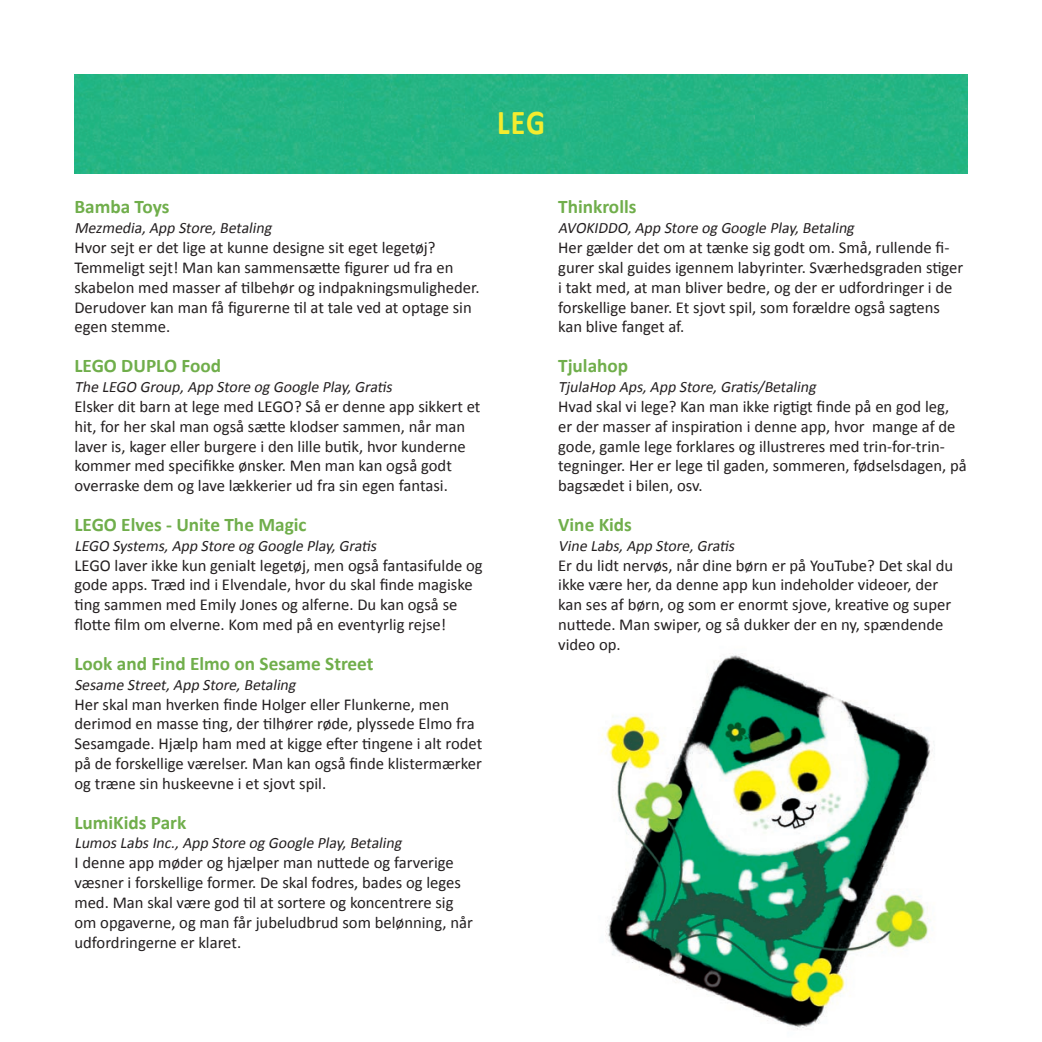
<style>
.page{position:relative;width:1042px;height:1042px;background:#fff}
.page>*{position:absolute;margin:0;border:0;box-sizing:border-box;transform-origin:0 0}
.t1{font:700 35px "Calibri";color:#f4ec2f;scale:.85 1}
.t2{font:700 19.25px "Calibri";color:#70ae4b}
.t3{font:16.62px/19.8px "Calibri";color:#231f20}
.t4{font:italic 15.75px "Calibri";color:#231f20}
</style>
<div class="page">
<img style="left:602px;top:655px;width:332px;height:375px">
<div style="left:74px;top:74px;width:271px;height:100px;background:#24b584"></div>
<div style="left:754px;top:74px;width:213px;height:100px;background:#24b584"></div>
<div style="left:345px;top:74px;width:409px;height:100px;background:#24b584"></div>
<h1 class="t1" style="left:497px;top:101px;width:36px">Leg</h1>
<p class="t2" style="left:74px;top:195px;width:96px">Bamba Toys</p>
<p class="t4" style="left:74px;top:218px;width:202px">Mezmedia,App Store,Betaling</p>
<p class="t3" style="left:74px;top:237px;width:407px">Hvor sejt er det lige at kunne designe sit eget legetøj?<br>Temmeligt sejt! Man kan sammensætte figurer ud fra en skabelon med masser af tilbehør og indpakningsmuligheder.<br>Derudover kan man få figurerne til at tale ved at optage sin egen stemme.</p>
<p class="t2" style="left:74px;top:354px;width:148px">LEGO DUPLO Food</p>
<p class="t4" style="left:74px;top:377px;width:322px">The LEGO Group,App Store og Google Play,Gratis</p>
<p class="t3" style="left:74px;top:396px;width:407px">Elsker dit barn at lege med LEGO? Så er denne app sikkert et hit, for her skal man også sætte klodser sammen, når man laver is, kager eller burgere i den lille butik, hvor kunderne kommer med specifikke ønsker. Men man kan også godt overraske dem og lave lækkerier ud fra sin egen fantasi.</p>
<p class="t2" style="left:74px;top:512px;width:234px">LEGO Elves - Unite The Magic</p>
<p class="t4" style="left:74px;top:536px;width:307px">LEGO Systems,App Store og Google Play,Gratis</p>
<p class="t3" style="left:74px;top:554px;width:410px">LEGO laver ikke kun genialt legetøj, men også fantasifulde og gode apps. Træd ind i Elvendale, hvor du skal finde magiske ting sammen med Emily Jones og alferne. Du kan også se flotte film om elverne. Kom med på en eventyrlig rejse!</p>
<p class="t2" style="left:74px;top:651px;width:301px">Look and Find Elmo on Sesame Street</p>
<p class="t4" style="left:74px;top:675px;width:226px">Sesame Street,App Store,Betaling</p>
<p class="t3" style="left:74px;top:693px;width:409px">Her skal man hverken finde Holger eller Flunkerne, men derimod en masse ting, der tilhører røde, plyssede Elmo fra Sesamgade. Hjælp ham med at kigge efter tingene i alt rodet på de forskellige værelser. Man kan også finde klistermærker og træne sin huskeevne i et sjovt spil.</p>
<p class="t2" style="left:74px;top:810px;width:113px">LumiKids Park</p>
<p class="t4" style="left:74px;top:833px;width:332px">Lumos Labs Inc.,App Store og Google Play,Betaling</p>
<p class="t3" style="left:74px;top:852px;width:400px">I denne app møder og hjælper man nuttede og farverige væsner i forskellige former. De skal fodres, bades og leges med. Man skal være god til at sortere og koncentrere sig om opgaverne, og man får jubeludbrud som belønning, når udfordringerne er klaret.</p>
<p class="t2" style="left:558px;top:195px;width:80px">Thinkrolls</p>
<p class="t4" style="left:558px;top:218px;width:300px">AVOKIDDO,App Store og Google Play,Betaling</p>
<p class="t3" style="left:558px;top:237px;width:407px">Her gælder det om at tænke sig godt om. Små, rullende fi&shy;gurer skal guides igennem labyrinter. Sværhedsgraden stiger i takt med, at man bliver bedre, og der er udfordringer i de forskellige baner. Et sjovt spil, som forældre også sagtens kan blive fanget af.</p>
<p class="t2" style="left:558px;top:354px;width:72px">Tjulahop</p>
<p class="t4" style="left:558px;top:377px;width:262px">Tj ulaHop Aps,App Store,Gratis/Betaling</p>
<p class="t3" style="left:558px;top:396px;width:410px">Hvad skal vi lege? Kan man ikke rigtigt finde på en god leg, er der masser af inspiration i denne app, hvor mange af de gode, gamle lege forklares og illustreres med trin-for-trin&shy;tegninger. Her er lege til gaden, sommeren, fødselsdagen, på bagsædet i bilen, osv.</p>
<p class="t2" style="left:558px;top:512px;width:75px">Vine Kids</p>
<p class="t4" style="left:558px;top:536px;width:181px">Vine Labs,App Store,Gratis</p>
<p class="t3" style="left:558px;top:554px;width:396px">Er du lidt nervøs, når dine børn er på YouTube? Det skal du ikke være her, da denne app kun indeholder videoer, der kan ses af børn, og som er enormt sjove, kreative og super nuttede. Man swiper, og så dukker der en ny, spændende video op.</p>
</div>
